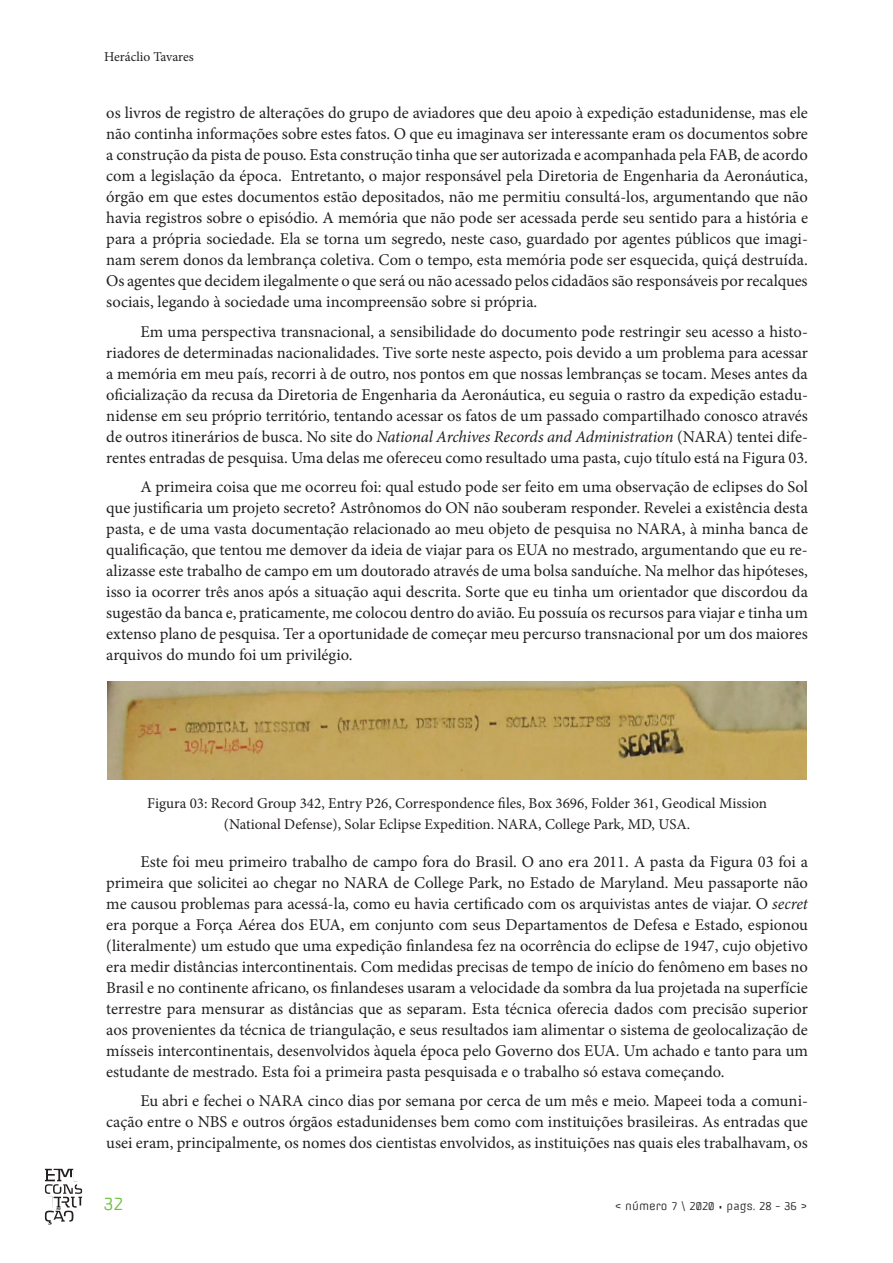
<style>
.page{position:relative;width:893px;height:1263px;background:#fff}
.page>*{position:absolute;margin:0;border:0;box-sizing:border-box;transform-origin:0 0}
.t1{font:16.5px/21px "Minion Pro";color:#231f20;text-align:justify}
.t2{font:16.5px "Offside";color:#71bf44}
.t3{font:15px/21px "Minion Pro";color:#231f20;text-align:center}
.t4{font:13.5px "Minion Pro";color:#231f20}
.t5{font:10.5px "Offside";color:#231f20}
.s1{font-style:italic}
.s2{font-size:13.5px}
</style>
<div class="page">
<svg style="left:45px;top:1168px;width:37px;height:57px"></svg>
<img style="left:107px;top:681px;width:699px;height:98px">
<p class="t4" style="left:104px;top:48px;width:91px">Heráclio Tavares</p>
<p class="t1" style="left:106px;top:103px;width:703px">os livros de registro de alterações do grupo de aviadores que deu apoio à expedição estadunidense, mas ele não continha informações sobre estes fatos. O que eu imaginava ser interessante eram os documentos sobre a construção da pista de pouso. Esta construção tinha que ser autorizada e acompanhada pela FAB, de acordo com a legislação da época. Entretanto, o major responsável pela Diretoria de Engenharia da Aeronáutica, órgão em que estes documentos estão depositados, não me permitiu consultá-los, argumentando que não havia registros sobre o episódio. A memória que não pode ser acessada perde seu sentido para a história e para a própria sociedade. Ela se torna um segredo, neste caso, guardado por agentes públicos que imagi&shy;nam serem donos da lembrança coletiva. Com o tempo, esta memória pode ser esquecida, quiçá destruída.<br>Os agentes que decidem ilegalmente o que será ou não acessado pelos cidadãos são responsáveis por recalques sociais, legando à sociedade uma incompreensão sobre si própria.</p>
<p class="t1" style="left:106px;top:321px;width:703px;text-indent:34px">Em uma perspectiva transnacional, a sensibilidade do documento pode restringir seu acesso a histo&shy;riadores de determinadas nacionalidades. Tive sorte neste aspecto, pois devido a um problema para acessar a memória em meu país, recorri à de outro, nos pontos em que nossas lembranças se tocam. Meses antes da oficialização da recusa da Diretoria de Engenharia da Aeronáutica, eu seguia o rastro da expedição estadu&shy;nidense em seu próprio território, tentando acessar os fatos de um passado compartilhado conosco através de outros itinerários de busca. No site do <span class="s1">National Archives Records and Administration</span> (NARA) tentei dife&shy;rentes entradas de pesquisa. Uma delas me ofereceu como resultado uma pasta, cujo título está na Figura 03.</p>
<p class="t1" style="left:106px;top:477px;width:703px;text-indent:34px">A primeira coisa que me ocorreu foi: qual estudo pode ser feito em uma observação de eclipses do Sol que justificaria um projeto secreto? Astrônomos do ON não souberam responder. Revelei a existência desta pasta, e de uma vasta documentação relacionado ao meu objeto de pesquisa no NARA, à minha banca de qualificação, que tentou me demover da ideia de viajar para os EUA no mestrado, argumentando que eu re&shy;alizasse este trabalho de campo em um doutorado através de uma bolsa sanduíche. Na melhor das hipóteses, isso ia ocorrer três anos após a situação aqui descrita. Sorte que eu tinha um orientador que discordou da sugestão da banca e, praticamente, me colocou dentro do avião. Eu possuía os recursos para viajar e tinha um extenso plano de pesquisa. Ter a oportunidade de começar meu percurso transnacional por um dos maiores arquivos do mundo foi um privilégio.</p>
<p class="t3" style="left:147px;top:792px;width:621px">Figura 03: Record Group 342, Entry P26, Correspondence files, Box 3696, Folder 361, Geodical Mission (National Defense), Solar Eclipse Expedition. NARA, College Park, MD, USA.</p>
<p class="t1" style="left:106px;top:851px;width:703px;text-indent:34px">Este foi meu primeiro trabalho de campo fora do Brasil. O ano era 2011. A pasta da Figura 03 foi a primeira que solicitei ao chegar no NARA de College Park, no Estado de Maryland. Meu passaporte não me causou problemas para acessá-la, como eu havia certificado com os arquivistas antes de viajar. O <span class="s1">secret </span>era porque a Força Aérea dos EUA, em conjunto com seus Departamentos de Defesa e Estado, espionou (literalmente) um estudo que uma expedição finlandesa fez na ocorrência do eclipse de 1947, cujo objetivo era medir distâncias intercontinentais. Com medidas precisas de tempo de início do fenômeno em bases no Brasil e no continente africano, os finlandeses usaram a velocidade da sombra da lua projetada na superfície terrestre para mensurar as distâncias que as separam. Esta técnica oferecia dados com precisão superior aos provenientes da técnica de triangulação, e seus resultados iam alimentar o sistema de geolocalização de mísseis intercontinentais, desenvolvidos àquela época pelo Governo dos EUA. Um achado e tanto para um estudante de mestrado. Esta foi a primeira pasta pesquisada e o trabalho só estava começando.</p>
<p class="t1" style="left:106px;top:1090px;width:703px;text-indent:34px">Eu abri e fechei o NARA cinco dias por semana por cerca de um mês e meio. Mapeei toda a comuni&shy;cação entre o NBS e outros órgãos estadunidenses bem como com instituições brasileiras. As entradas que usei eram, principalmente, os nomes dos cientistas envolvidos, as instituições nas quais eles trabalhavam, os</p>
<p class="t2" style="left:104px;top:1194px;width:21px">32</p>
<p class="t5" style="left:615px;top:1200px;width:193px">&lt; número 7 \ 2020 <span class="s2">•</span> pags. 28 - 36 &gt;</p>
</div>
